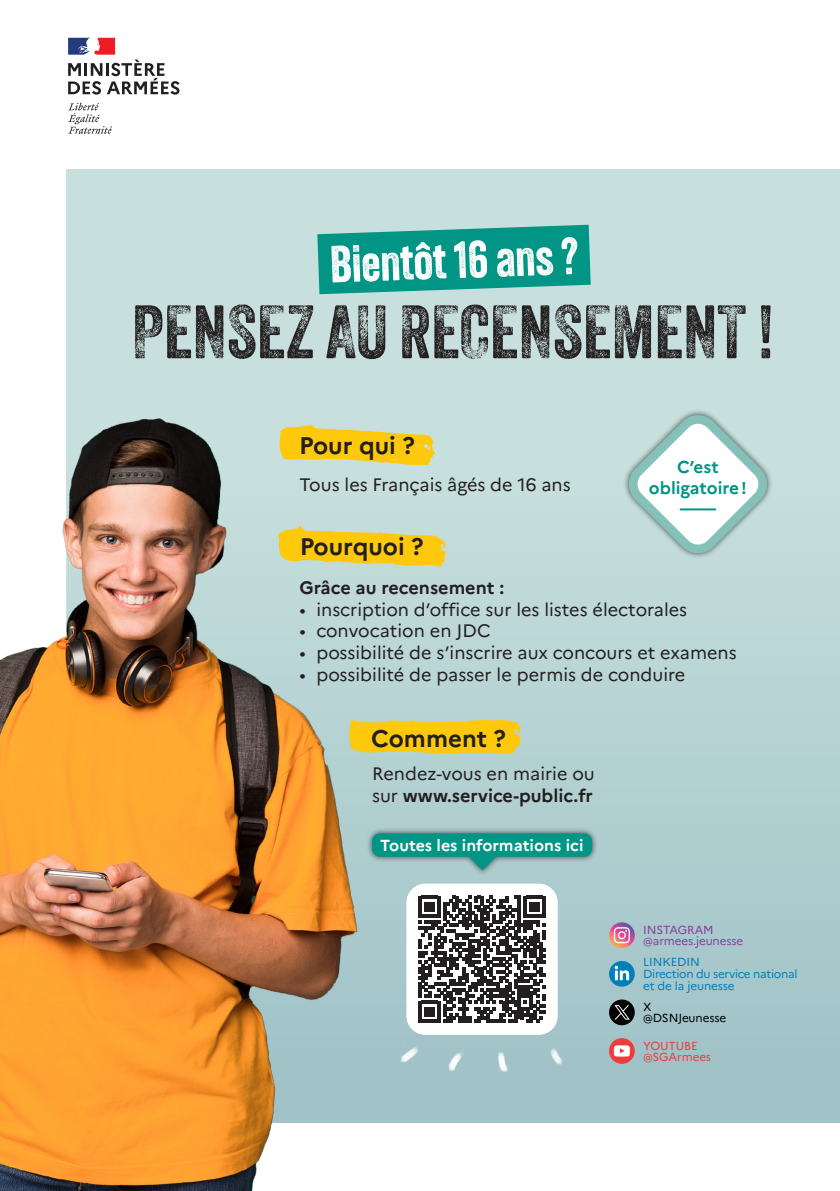
<style>
.page{position:relative;width:840px;height:1191px;background:#fff}
.page>*{position:absolute;margin:0;border:0;box-sizing:border-box;transform-origin:0 0}
.t1{font:73px "Veneer Three";color:#231f20}
.t2{font:50.4px "Veneer";color:#fff}
.texte_flyer{font:700 24px "Marianne";color:#231f20}
.texte_flyer-2{font:18px/21.6px "Marianne";color:#231f20}
.texte_flyer-3{font:700 18px "Marianne";color:#231f20}
.t3{font:700 17.2px/20.6px "Marianne";color:#009585;text-align:center}
.t4{font:700 16px "Marianne";color:#fff}
.t5{font:11.8px/11.8px "Marianne";letter-spacing:-.025em;color:#007fbb}
.t6{font:11.8px/11px "Marianne";letter-spacing:-.01em;color:#894098}
.t7{font:11.8px/11px "Marianne";letter-spacing:-.01em;color:#ee3c3d}
.t8{font:11.8px/11px "Marianne";letter-spacing:-.015em;color:#000001}
.s1{font-weight:700}
</style>
<div class="page">
<div style="left:67px;top:169px;width:772px;height:954px;background:linear-gradient(to bottom,#d1e7e2,#a1c3c8)"></div>
<svg style="left:68px;top:103px;width:44px;height:31px"></svg>
<svg style="left:68px;top:38px;width:111px;height:57px"></svg>
<img style="left:0;top:356px;width:573px;height:835px">
<svg style="left:608px;top:999px;width:26px;height:26px"></svg>
<svg style="left:614px;top:1005px;width:15px;height:14px"></svg>
<svg style="left:608px;top:922px;width:26px;height:26px"></svg>
<svg style="left:613px;top:927px;width:16px;height:16px"></svg>
<svg style="left:608px;top:1038px;width:26px;height:25px"></svg>
<svg style="left:613px;top:1045px;width:16px;height:11px"></svg>
<svg style="left:608px;top:961px;width:26px;height:25px"></svg>
<svg style="left:614px;top:965px;width:14px;height:15px"></svg>
<svg style="left:317px;top:225px;width:273px;height:69px;background:#1b9f90"></svg>
<svg style="left:279px;top:424px;width:156px;height:43px;background:#edcf4c"></svg>
<svg style="left:277px;top:525px;width:169px;height:41px;background:#eccd46"></svg>
<div style="left:406px;top:883px;width:151px;height:151px;background:#fff;border-radius:19px"></div>
<svg style="left:418px;top:896px;width:127px;height:126px"></svg>
<svg style="left:348px;top:718px;width:172px;height:35px;background:#f4c926"></svg>
<div style="left:365px;top:827px;width:233px;height:49px;background:#231f20;opacity:.75"></div>
<svg style="left:466px;top:856px;width:32px;height:14px"></svg>
<div style="left:372px;top:833px;width:219px;height:23px;background:#009585;border-radius:8px"></div>
<img style="left:370px;top:1031px;width:203px;height:58px">
<div style="left:622px;top:409px;width:150px;height:150px;background:#c8e0dd"></div>
<svg style="left:619px;top:412px;width:157px;height:151px"></svg>
<hr style="left:680px;top:508px;width:35px;height:2px;background:#009585">
<p class="t2" style="left:328px;top:234px;width:250px;rotate:-2deg">Bientôt 16 ans ?</p>
<p class="t1" style="left:132px;top:288px;width:644px">PENSEZ AU RECENSEMENT !</p>
<p class="texte_flyer" style="left:299px;top:431px;width:117px">Pour qui ?</p>
<p class="texte_flyer-2" style="left:299px;top:473px;width:273px">Tous les Français âgés de 16 ans</p>
<p class="texte_flyer" style="left:299px;top:531px;width:125px">Pourquoi ?</p>
<p class="t3" style="left:648px;top:456px;width:99px">C’est obligatoire!</p>
<p class="texte_flyer-3" style="left:299px;top:577px;width:206px">Grâce au recensement :</p>
<p class="texte_flyer-2" style="left:299px;top:598px;width:389px">• inscription d’office sur les listes électorales</p>
<p class="texte_flyer-2" style="left:299px;top:620px;width:193px">• convocation en JDC</p>
<p class="texte_flyer-2" style="left:299px;top:642px;width:438px">• possibilité de s’inscrire aux concours et examens</p>
<p class="texte_flyer-2" style="left:299px;top:663px;width:387px">• possibilité de passer le permis de conduire</p>
<p class="texte_flyer" style="left:371px;top:723px;width:136px">Comment ?</p>
<p class="texte_flyer-2" style="left:372px;top:763px;width:224px">Rendez-vous en mairie ou sur <span class="s1">www.service-public.fr</span></p>
<p class="t4" style="left:380px;top:835px;width:205px">Toutes les informations ici</p>
<p class="t6" style="left:642px;top:924px;width:102px">INSTAGRAM @armees.jeunesse</p>
<p class="t5" style="left:642px;top:956px;width:156px">LINKEDIN<br>Direction du service national et de la jeunesse</p>
<p class="t8" style="left:642px;top:1001px;width:85px">X @DSNJeunesse</p>
<p class="t7" style="left:642px;top:1040px;width:69px">YOUTUBE @SGArmees</p>
</div>
